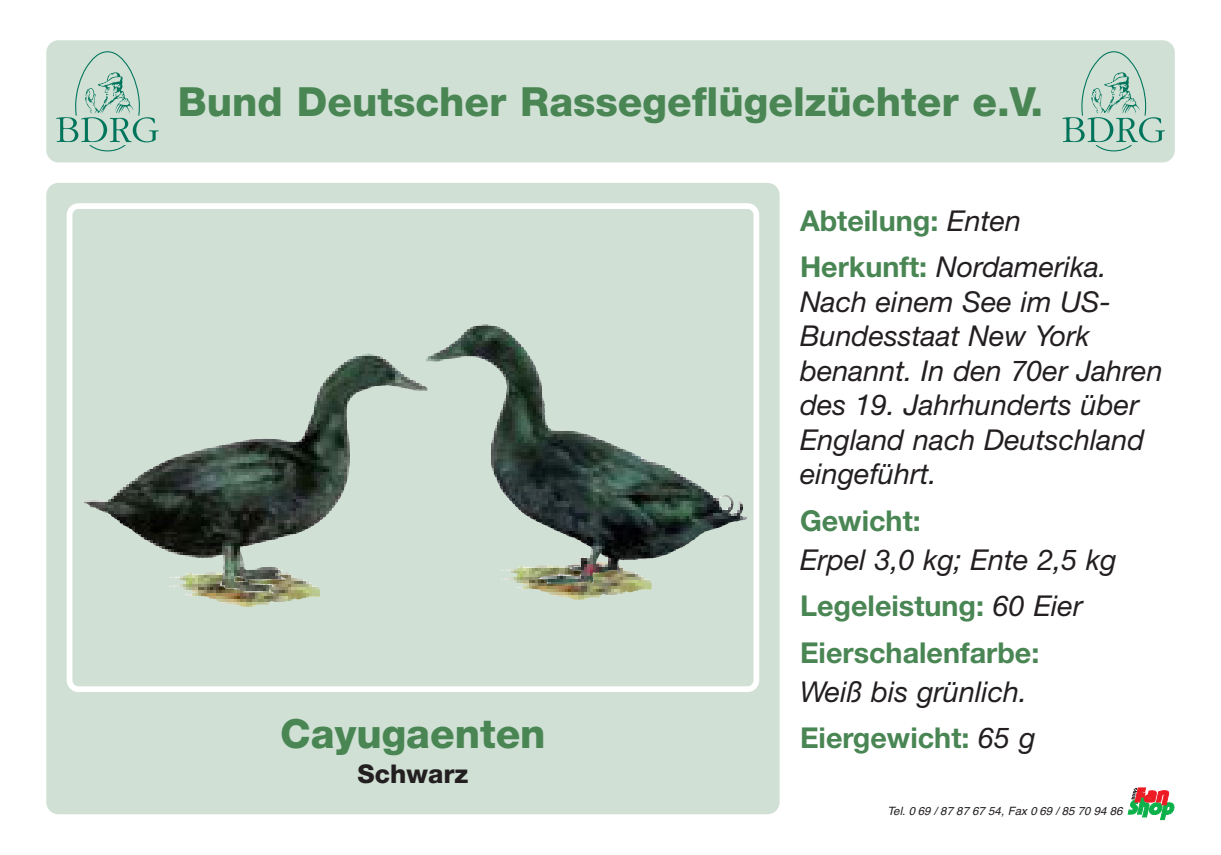
<style>
.page{position:relative;width:1221px;height:855px;background:#fff}
.page>*{position:absolute;margin:0;border:0;box-sizing:border-box;transform-origin:0 0}
.t1{font:800 40.2px "Helvetica Neue";color:#498654}
.t2{font:italic 28.8px/34.5px "Helvetica Neue";color:#231f20}
.t3{font:700 28.8px/46.8px "Helvetica Neue";color:#498654}
.t4{font:800 25.8px "Helvetica Neue";color:#231f20}
.t5{font:italic 11.4px "Helvetica";color:#231f20}
.s1{font-weight:400;font-style:italic;color:#231f20}
.s2{font-weight:700;font-style:normal;color:#498654}
</style>
<div class="page">
<div style="left:46px;top:183px;width:734px;height:631px;background:#d0e0d5;border-radius:12px"></div>
<div style="left:46px;top:40px;width:1129px;height:122px;background:#d0e0d5;border-radius:12px"></div>
<svg style="left:67px;top:203px;width:692px;height:489px"></svg>
<svg style="left:1128px;top:788px;width:46px;height:32px"></svg>
<svg style="left:56px;top:51px;width:103px;height:100px"></svg>
<svg style="left:1062px;top:51px;width:103px;height:100px"></svg>
<img style="left:172px;top:570px;width:95px;height:18px">
<img style="left:504px;top:563px;width:94px;height:18px">
<img style="left:185px;top:354px;width:182px;height:100px">
<img style="left:426px;top:325px;width:60px;height:37px">
<h1 class="t1" style="left:178px;top:87px;width:867px">Bund Deutscher Rassegeflügelzüchter e.V.</h1>
<h1 class="t1" style="left:280px;top:719px;width:267px">Cayugaenten</h1>
<p class="t4" style="left:358px;top:764px;width:112px">Schwarz</p>
<p class="t3" style="left:800px;top:200px;width:308px">Abteilung: <span class="s1">Enten<br></span>Herkunft: <span class="s1">Nordamerika.</span></p>
<p class="t2" style="left:800px;top:287px;width:364px">Nach einem See im US-<br>Bundesstaat New York benannt. In den 70er Jahren des 19. Jahrhunderts über<br>England nach Deutschland eingeführt.</p>
<p class="t3" style="left:800px;top:500px;width:122px">Gewicht:</p>
<p class="t3" style="left:800px;top:538px;width:318px"><span class="s1">Erpel 3,0 kg; Ente 2,5 kg<br></span>Legeleistung: <span class="s1">60 Eier<br></span>Eierschalenfarbe:</p>
<p class="t2" style="left:800px;top:671px;width:237px;line-height:46.8px">Weiß bis grünlich.<br><span class="s2">Eiergewicht:</span> 65 g</p>
<p class="t5" style="left:887px;top:806px;width:237px">Tel. 0 69 / 87 87 67 54, Fax 0 69 / 85 70 94 86</p>
</div>
